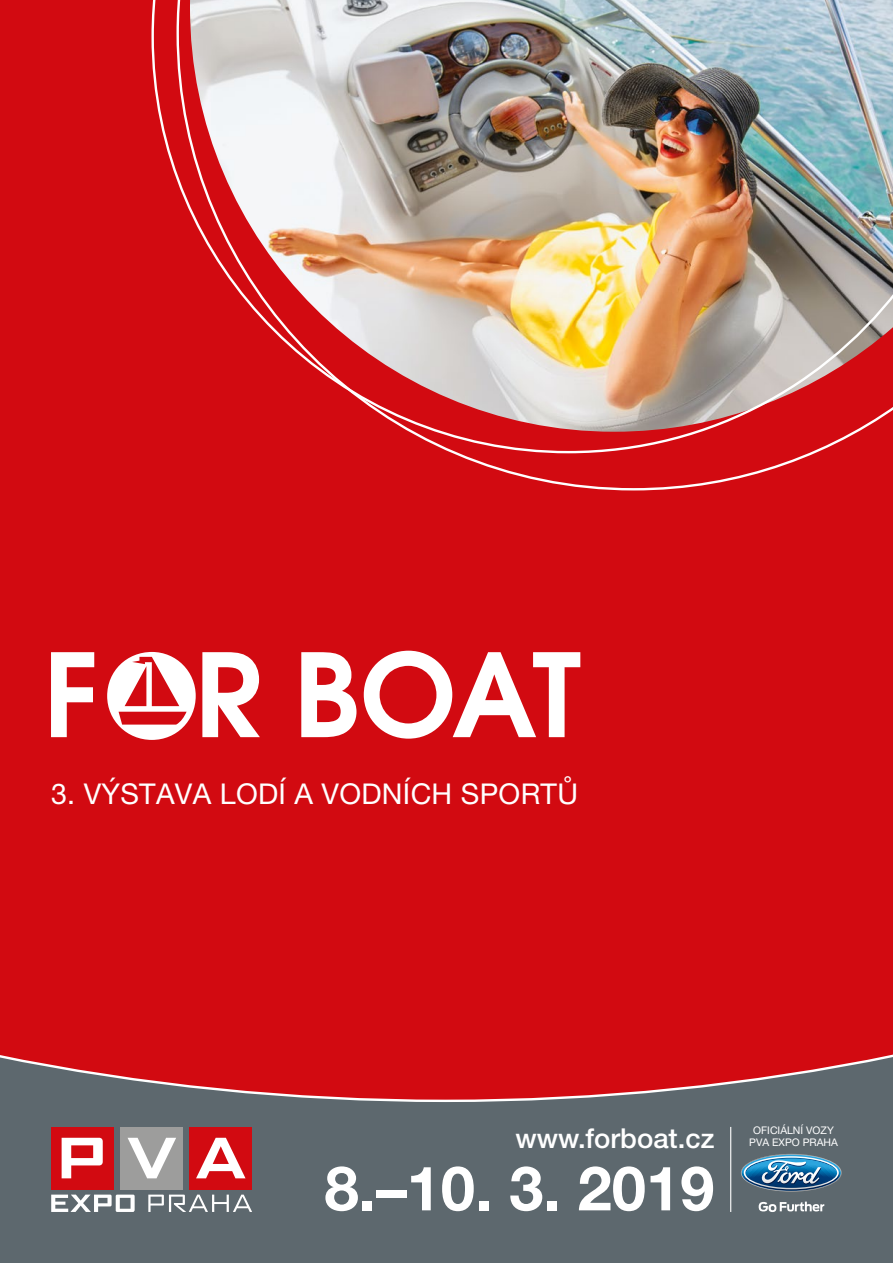
<style>
.page{position:relative;width:893px;height:1263px;background:#5d686e}
.page>*{position:absolute;margin:0;border:0;box-sizing:border-box;transform-origin:0 0}
.t1{font:700 61.5px "Helvetica Neue LT Pro";color:#fff}
.t2{font:28.65px "Helvetica Neue LT Pro";letter-spacing:.01em;color:#fff}
.t3{font:500 27.45px "Helvetica Neue LT Pro";color:#fff}
.t4{font:10.5px/12px "Helvetica Neue LT Pro";color:#fff;text-align:center}
</style>
<div class="page">
<div style="left:0;top:0;width:893px;height:1102px;background:#d20a11"></div>
<div style="left:150px;top:0;width:25px;height:454px;background:#d20a11"></div>
<img style="left:175px;top:0;width:718px;height:492px">
<svg style="left:51px;top:651px;width:529px;height:88px;fill:#d20a11"></svg>
<svg style="left:107px;top:652px;width:89px;height:88px"></svg>
<div style="left:51px;top:1127px;width:62px;height:62px;background:#d20a11"></div>
<div style="left:121px;top:1127px;width:62px;height:62px;background:#9d9d9c"></div>
<div style="left:190px;top:1127px;width:62px;height:62px;background:#d20a11"></div>
<svg style="left:62px;top:1138px;width:41px;height:40px"></svg>
<svg style="left:128px;top:1138px;width:48px;height:40px"></svg>
<svg style="left:196px;top:1138px;width:49px;height:40px"></svg>
<svg style="left:51px;top:1194px;width:201px;height:18px"></svg>
<hr style="left:730px;top:1127px;width:1px;height:85px;background:#fff">
<svg style="left:741px;top:1154px;width:101px;height:38px"></svg>
<svg style="left:759px;top:1201px;width:65px;height:11px"></svg>
<p class="t2" style="left:51px;top:776px;width:528px">3. VÝSTAVA LODÍ A VODNÍCH SPORTŮ</p>
<p class="t3" style="left:515px;top:1122px;width:200px">www.forboat.cz</p>
<p class="t4" style="left:749px;top:1124px;width:90px">OFICIÁLNÍ VOZY<br>PVA EXPO PRAHA</p>
<h1 class="t1" style="left:325px;top:1150px;width:391px">8.–10. 3. 2019</h1>
</div>
